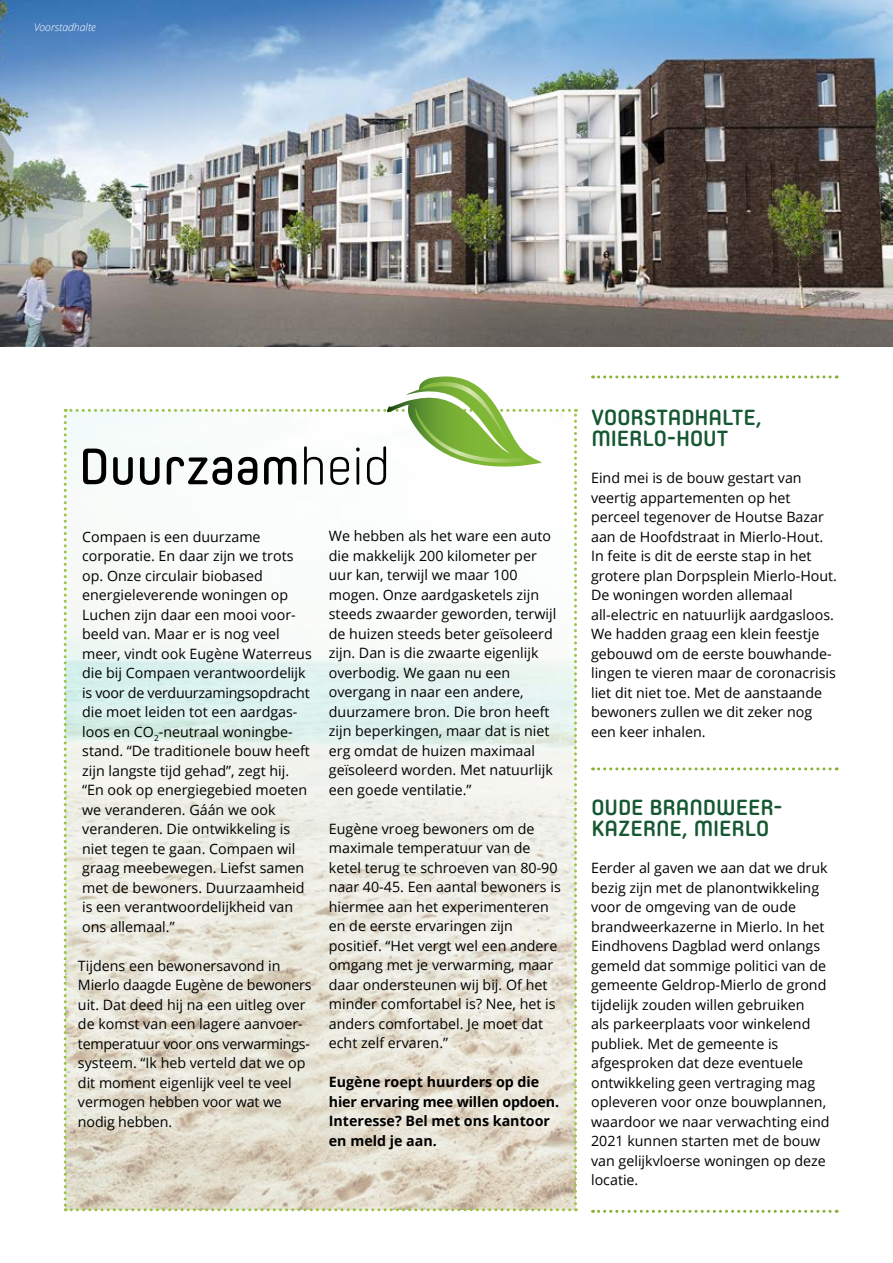
<style>
.page{position:relative;width:893px;height:1263px;background:#fff}
.page>*{position:absolute;margin:0;border:0;box-sizing:border-box;transform-origin:0 0}
.t1{font:600 52.5px "Spoon";letter-spacing:-.035em;color:#000}
.t2{font:700 22.5px/21px "Spoon";letter-spacing:-.025em;color:#155832}
.t3{font:14.25px/19.5px "Open Sans";color:#000}
.t4{font:700 14.25px/19.5px "Open Sans";color:#000}
.t5{font:italic 300 10.5px "Open Sans";color:#fff}
.s1{font-weight:300}
</style>
<div class="page">
<svg style="left:593px;top:375px;width:244px;height:3px"></svg>
<svg style="left:593px;top:767px;width:244px;height:3px"></svg>
<svg style="left:593px;top:1210px;width:244px;height:3px"></svg>
<img style="left:0;top:0;width:893px;height:346px">
<svg style="left:64px;top:376px;width:513px;height:835px"></svg>
<p class="t5" style="left:34px;top:20px;width:63px">Voorstadhalte</p>
<h1 class="t1" style="left:78px;top:436px;width:315px">Duurzaam<span class="s1">heid</span></h1>
<p class="t3" style="left:82px;top:526px;width:231px">Compaen is een duurzame corporatie. En daar zijn we trots op. Onze circulair biobased energieleverende woningen op<br>Luchen zijn daar een mooi voor&shy;beeld van. Maar er is nog veel meer, vindt ook Eugène Waterreus die bij Compaen verantwoordelijk is voor de verduurzamingsopdracht die moet leiden tot een aardgas&shy;loos en CO<sub>2</sub>-neutraal woningbe&shy;stand. “De traditionele bouw heeft zijn langste tijd gehad”, zegt hij. “En ook op energiegebied moeten we veranderen. Gáán we ook veranderen. Die ontwikkeling is niet tegen te gaan. Compaen wil graag meebewegen. Liefst samen met de bewoners. Duurzaamheid is een verantwoordelijkheid van ons allemaal.”</p>
<p class="t3" style="left:78px;top:955px;width:235px">Tijdens een bewonersavond in<br>Mierlo daagde Eugène de bewoners uit. Dat deed hij na een uitleg over de komst van een lagere aanvoer&shy;temperatuur voor ons verwarmings&shy;systeem. “Ik heb verteld dat we op dit moment eigenlijk veel te veel vermogen hebben voor wat we nodig hebben.</p>
<p class="t3" style="left:329px;top:526px;width:229px">We hebben als het ware een auto die makkelijk 200 kilometer per uur kan, terwijl we maar 100 mogen. Onze aardgasketels zijn steeds zwaarder geworden, terwijl de huizen steeds beter geïsoleerd zijn. Dan is die zwaarte eigenlijk overbodig. We gaan nu een overgang in naar een andere, duurzamere bron. Die bron heeft zijn beperkingen, maar dat is niet erg omdat de huizen maximaal geïsoleerd worden. Met natuurlijk een goede ventilatie.”</p>
<p class="t3" style="left:329px;top:819px;width:233px">Eugène vroeg bewoners om de maximale temperatuur van de ketel terug te schroeven van 80-90 naar 40-45. Een aantal bewoners is hiermee aan het experimenteren en de eerste ervaringen zijn positief. “Het vergt wel een andere omgang met je verwarming, maar daar ondersteunen wij bij. Of het minder comfortabel is? Nee, het is anders comfortabel. Je moet dat echt zelf ervaren.”</p>
<p class="t4" style="left:329px;top:1072px;width:232px">Eugène roept huurders op die hier ervaring mee willen opdoen.<br>Interesse? Bel met ons kantoor en meld je aan.</p>
<h2 class="t2" style="left:591px;top:407px;width:172px">VOORSTADHALTE,<br>MIERLO-HOUT</h2>
<p class="t3" style="left:591px;top:468px;width:247px">Eind mei is de bouw gestart van veertig appartementen op het perceel tegenover de Houtse Bazar aan de Hoofdstraat in Mierlo-Hout.<br>In feite is dit de eerste stap in het grotere plan Dorpsplein Mierlo-Hout.<br>De woningen worden allemaal all-electric en natuurlijk aardgasloos.<br>We hadden graag een klein feestje gebouwd om de eerste bouwhande&shy;lingen te vieren maar de coronacrisis liet dit niet toe. Met de aanstaande bewoners zullen we dit zeker nog een keer inhalen.</p>
<h2 class="t2" style="left:591px;top:797px;width:193px">OUDE BRANDWEER-<br>KAZERNE, MIERLO</h2>
<p class="t3" style="left:591px;top:858px;width:240px">Eerder al gaven we aan dat we druk bezig zijn met de planontwikkeling voor de omgeving van de oude brandweerkazerne in Mierlo. In het<br>Eindhovens Dagblad werd onlangs gemeld dat sommige politici van de gemeente Geldrop-Mierlo de grond tijdelijk zouden willen gebruiken<br>als parkeerplaats voor winkelend publiek. Met de gemeente is afgesproken dat deze eventuele ontwikkeling geen vertraging mag opleveren voor onze bouwplannen, waardoor we naar verwachting eind<br>2021 kunnen starten met de bouw van gelijkvloerse woningen op deze locatie.</p>
</div>
